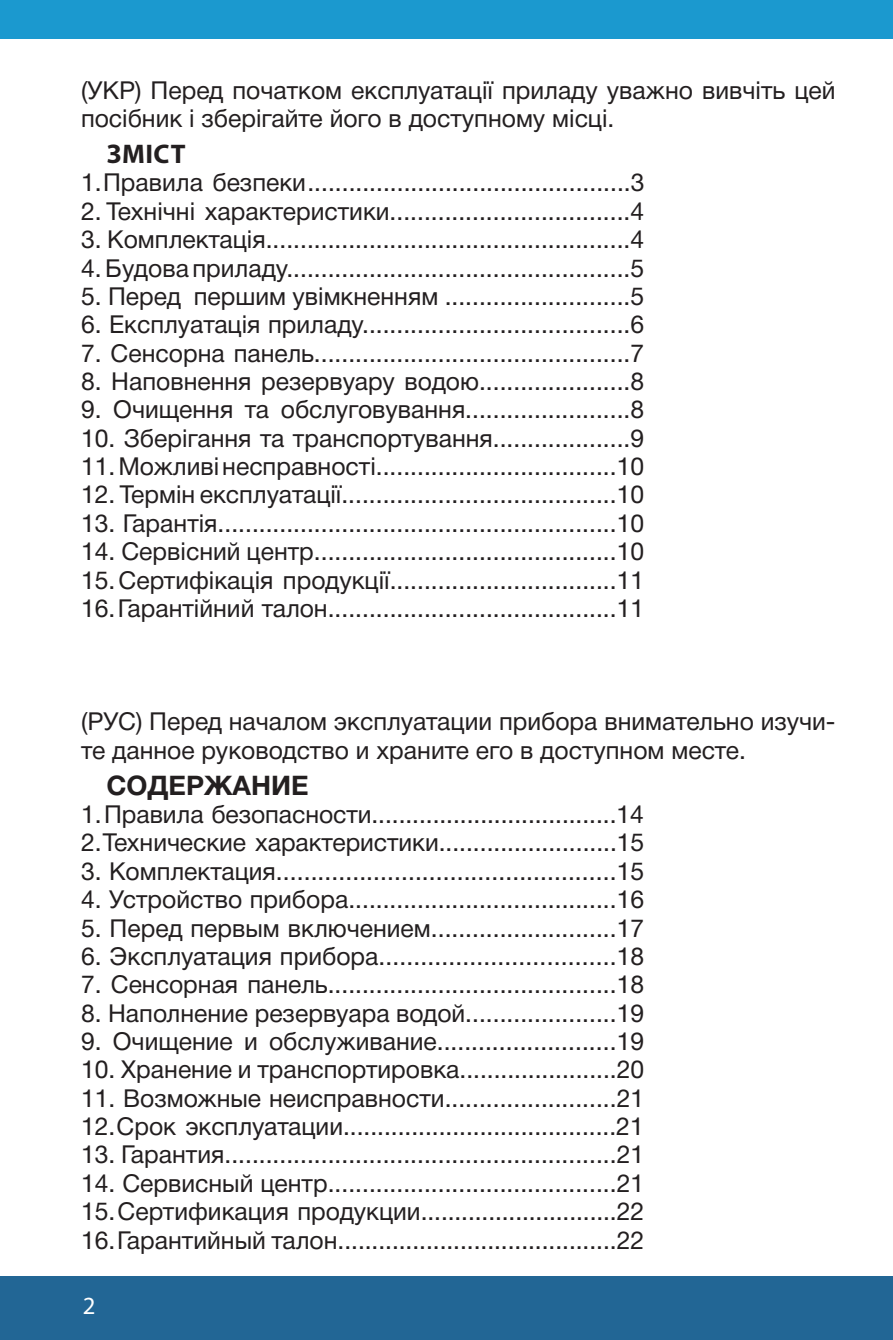
<style>
.page{position:relative;width:893px;height:1340px;background:#fff}
.page>*{position:absolute;margin:0;border:0;box-sizing:border-box;transform-origin:0 0}
.титул{font:700 27px "Helvetica Neue Cyr";color:#231f20}
.титул-2{font:700 27px "Myriad Pro";letter-spacing:.02em;color:#231f20}
.t1{font:24.75px/28.3px "Helvetica Neue Cyr";color:#231f20}
.t2{font:24.75px "Myriad Pro";color:#fff}
</style>
<div class="page">
<div style="left:0;top:0;width:893px;height:38px;background:#1b99cf"></div>
<div style="left:0;top:1276px;width:893px;height:63px;background:#226695"></div>
<p class="t1" style="left:81px;top:76px;width:756px">(УКР) Перед початком експлуатації приладу уважно вивчіть цей посібник і зберігайте його в доступному місці.</p>
<p class="титул-2" style="left:107px;top:136px;width:80px">ЗМІСТ</p>
<p class="t1" style="left:81px;top:169px;width:565px">1. Правила безпеки ...............................................3</p>
<p class="t1" style="left:81px;top:197px;width:565px">2. Технічні характеристики...................................4</p>
<p class="t1" style="left:81px;top:225px;width:565px">3. Комплектація.....................................................4</p>
<p class="t1" style="left:81px;top:254px;width:565px">4. Будова приладу..................................................5</p>
<p class="t1" style="left:81px;top:282px;width:565px">5. Перед першим увімкненням ...........................5</p>
<p class="t1" style="left:81px;top:310px;width:565px">6. Експлуатація приладу.......................................6</p>
<p class="t1" style="left:81px;top:339px;width:565px">7. Сенсорна панель..............................................7</p>
<p class="t1" style="left:81px;top:367px;width:565px">8. Наповнення резервуару водою......................8</p>
<p class="t1" style="left:81px;top:396px;width:565px">9. Очищення та обслуговування........................8</p>
<p class="t1" style="left:81px;top:424px;width:565px">10. Зберігання та транспортування....................9</p>
<p class="t1" style="left:81px;top:452px;width:565px">11. Можливі несправності...................................10</p>
<p class="t1" style="left:81px;top:481px;width:565px">12. Термін експлуатації........................................10</p>
<p class="t1" style="left:81px;top:509px;width:565px">13. Гарантія..........................................................10</p>
<p class="t1" style="left:81px;top:537px;width:565px">14. Сервісний центр............................................10</p>
<p class="t1" style="left:81px;top:566px;width:565px">15. Сертифікація продукції.................................11</p>
<p class="t1" style="left:81px;top:594px;width:565px">16. Гарантійний талон..........................................11</p>
<p class="t1" style="left:81px;top:707px;width:756px">(РУС) Перед началом эксплуатации прибора внимательно изучи&shy;те данное руководство и храните его в доступном месте.</p>
<p class="титул" style="left:107px;top:770px;width:203px">СОДЕРЖАНИЕ</p>
<p class="t1" style="left:81px;top:800px;width:564px">1. Правила безопасности....................................14</p>
<p class="t1" style="left:81px;top:828px;width:565px">2. Технические характеристики..........................15</p>
<p class="t1" style="left:81px;top:857px;width:565px">3. Комплектация.................................................15</p>
<p class="t1" style="left:81px;top:885px;width:565px">4. Устройство прибора.......................................16</p>
<p class="t1" style="left:81px;top:913px;width:565px">5. Перед первым включением...........................17</p>
<p class="t1" style="left:81px;top:942px;width:565px">6. Эксплуатация прибора..................................18</p>
<p class="t1" style="left:81px;top:970px;width:565px">7. Сенсорная панель..........................................18</p>
<p class="t1" style="left:81px;top:999px;width:565px">8. Наполнение резервуара водой......................19</p>
<p class="t1" style="left:81px;top:1027px;width:565px">9. Очищение и обслуживание..........................19</p>
<p class="t1" style="left:81px;top:1055px;width:565px">10. Хранение и транспортировка.......................20</p>
<p class="t1" style="left:81px;top:1084px;width:565px">11. Возможные неисправности.........................21</p>
<p class="t1" style="left:81px;top:1112px;width:564px">12. Срок эксплуатации........................................21</p>
<p class="t1" style="left:81px;top:1140px;width:565px">13. Гарантия.........................................................21</p>
<p class="t1" style="left:81px;top:1169px;width:565px">14. Сервисный центр..........................................21</p>
<p class="t1" style="left:81px;top:1197px;width:565px">15. Сертификация продукции.............................22</p>
<p class="t1" style="left:81px;top:1225px;width:565px">16. Гарантийный талон.........................................22</p>
<p class="t2" style="left:83px;top:1290px;width:14px">2</p>
</div>
